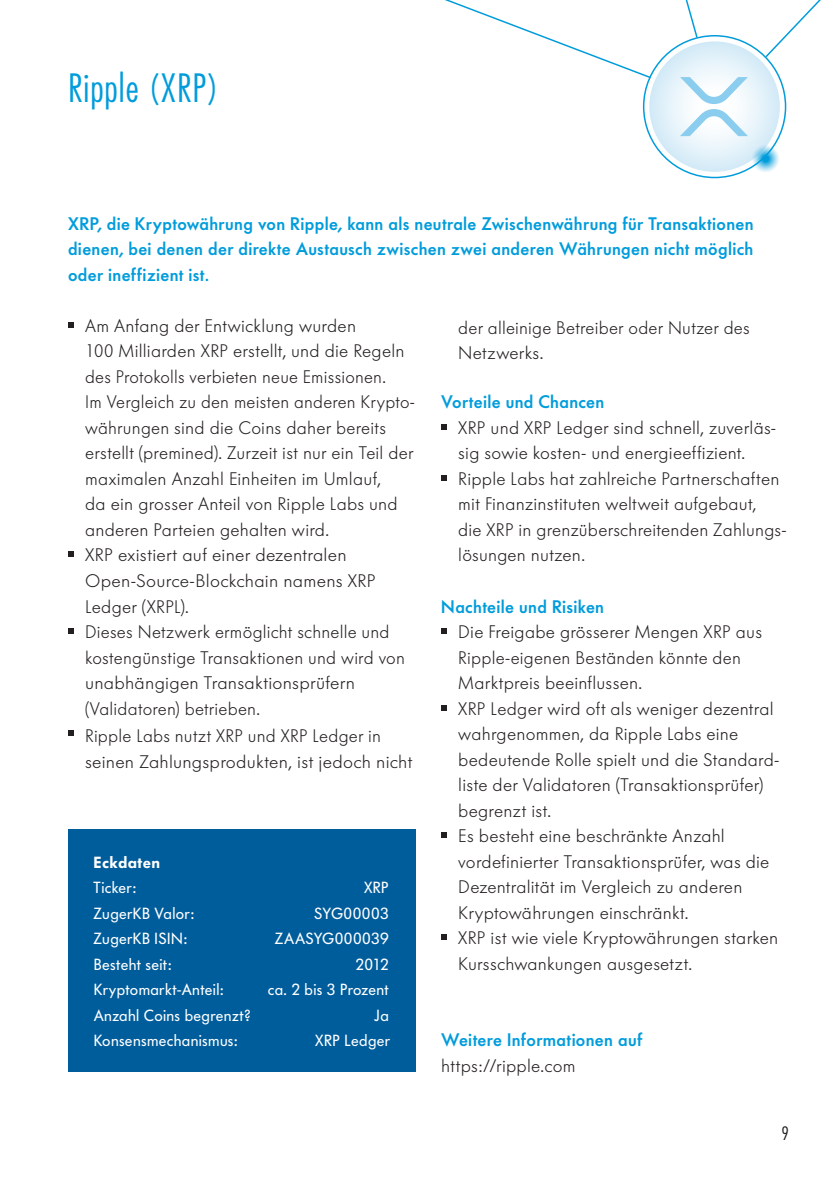
<style>
.page{position:relative;width:840px;height:1191px;background:#fff}
.page>*{position:absolute;margin:0;border:0;box-sizing:border-box;transform-origin:0 0}
.t1{font:38px "Futuraaconddlight CL";letter-spacing:.025em;color:#009cdb}
.t2{font:300 18px/25.6px "Futura BQ";letter-spacing:.015em;color:#231f20}
.t3{font:500 18px/25.6px "Futura BQ";letter-spacing:.02em;color:#009cdb;text-align:justify}
.t4{font:18px "Futuraaconddlight CL";color:#231f20}
.t5{font:16px "Futura BQ";letter-spacing:.025em;color:#fff}
.t6{font:600 16px "Futura BQ";letter-spacing:.03em;color:#fff}
</style>
<div class="page">
<svg style="left:649px;top:41px;width:130px;height:131px"></svg>
<svg style="left:763px;top:0;width:58px;height:59px"></svg>
<svg style="left:445px;top:0;width:207px;height:79px"></svg>
<svg style="left:685px;top:0;width:13px;height:39px"></svg>
<svg style="left:750px;top:144px;width:29px;height:29px"></svg>
<svg style="left:679px;top:77px;width:68px;height:59px"></svg>
<svg style="left:68px;top:322px;width:6px;height:5px"></svg>
<svg style="left:68px;top:551px;width:6px;height:6px"></svg>
<svg style="left:68px;top:628px;width:6px;height:6px"></svg>
<svg style="left:68px;top:730px;width:6px;height:6px"></svg>
<svg style="left:441px;top:424px;width:5px;height:6px"></svg>
<svg style="left:441px;top:475px;width:5px;height:6px"></svg>
<svg style="left:441px;top:628px;width:5px;height:6px"></svg>
<svg style="left:441px;top:705px;width:5px;height:5px"></svg>
<svg style="left:441px;top:832px;width:5px;height:6px"></svg>
<svg style="left:441px;top:934px;width:5px;height:6px"></svg>
<div style="left:68px;top:829px;width:347px;height:242px;background:#005d9c"></div>
<h1 class="t1" style="left:68px;top:64px;width:152px">Ripple (XRP)</h1>
<p class="t3" style="left:68px;top:210px;width:686px">XRP, die Kryptowährung von Ripple, kann als neutrale Zwischenwährung für Transaktionen dienen, bei denen der direkte Austausch zwischen zwei anderen Währungen nicht möglich oder ineffizient ist.</p>
<p class="t2" style="left:85px;top:313px;width:331px">Am Anfang der Entwicklung wurden<br>100 Milliarden XRP erstellt, und die Regeln des Protokolls verbieten neue Emissionen.<br>Im Vergleich zu den meisten anderen Krypto&shy;währungen sind die Coins daher bereits erstellt (premined). Zurzeit ist nur ein Teil der maximalen Anzahl Einheiten im Umlauf,<br>da ein grosser Anteil von Ripple Labs und anderen Parteien gehalten wird.<br>XRP existiert auf einer dezentralen Open-Source-Blockchain namens XRP Ledger (XRPL).<br>Dieses Netzwerk ermöglicht schnelle und kostengünstige Transaktionen und wird von unabhängigen Transaktionsprüfern (Validatoren) betrieben.</p>
<p class="t2" style="left:85px;top:723px;width:328px">Ripple Labs nutzt XRP und XRP Ledger in seinen Zahlungsprodukten, ist jedoch nicht</p>
<p class="t6" style="left:94px;top:851px;width:68px">Eckdaten</p>
<p class="t5" style="left:94px;top:877px;width:44px">Ticker:</p>
<p class="t5" style="left:364px;top:877px;width:26px">XRP</p>
<p class="t5" style="left:94px;top:902px;width:102px">ZugerKB Valor:</p>
<p class="t5" style="left:314px;top:902px;width:76px">SYG00003</p>
<p class="t5" style="left:94px;top:928px;width:95px">ZugerKB ISIN:</p>
<p class="t5" style="left:275px;top:928px;width:115px">ZAASYG000039</p>
<p class="t5" style="left:94px;top:953px;width:79px">Besteht seit:</p>
<p class="t5" style="left:355px;top:953px;width:35px">2012</p>
<p class="t5" style="left:94px;top:979px;width:131px">Kryptomarkt-Anteil:</p>
<p class="t5" style="left:268px;top:979px;width:122px">ca. 2 bis 3 Prozent</p>
<p class="t5" style="left:94px;top:1004px;width:158px">Anzahl Coins begrenzt?</p>
<p class="t5" style="left:374px;top:1004px;width:16px">Ja</p>
<p class="t5" style="left:94px;top:1030px;width:145px">Konsensmechanismus:</p>
<p class="t5" style="left:315px;top:1030px;width:76px">XRP Ledger</p>
<p class="t2" style="left:458px;top:315px;width:293px">der alleinige Betreiber oder Nutzer des<br>Netzwerks.</p>
<p class="t3" style="left:441px;top:389px;width:164px">Vorteile und Chancen</p>
<p class="t2" style="left:458px;top:415px;width:329px">XRP und XRP Ledger sind schnell, zuverläs&shy;sig sowie kosten- und energieeffizient.<br>Ripple Labs hat zahlreiche Partnerschaften mit Finanzinstituten weltweit aufgebaut,<br>die XRP in grenzüberschreitenden Zahlungs&shy;lösungen nutzen.</p>
<p class="t3" style="left:441px;top:593px;width:164px">Nachteile und Risiken</p>
<p class="t2" style="left:458px;top:619px;width:322px">Die Freigabe grösserer Mengen XRP aus Ripple-eigenen Beständen könnte den Marktpreis beeinflussen.<br>XRP Ledger wird oft als weniger dezentral wahrgenommen, da Ripple Labs eine bedeutende Rolle spielt und die Standard&shy;liste der Validatoren (Transaktionsprüfer) begrenzt ist.<br>Es besteht eine beschränkte Anzahl vordefinierter Transaktionsprüfer, was die Dezentralität im Vergleich zu anderen Kryptowährungen einschränkt.<br>XRP ist wie viele Kryptowährungen starken Kursschwankungen ausgesetzt.</p>
<p class="t3" style="left:441px;top:1027px;width:202px">Weitere Informationen auf</p>
<p class="t2" style="left:441px;top:1052px;width:136px">https://ripple.com</p>
<p class="t4" style="left:781px;top:1122px;width:9px">9</p>
</div>
